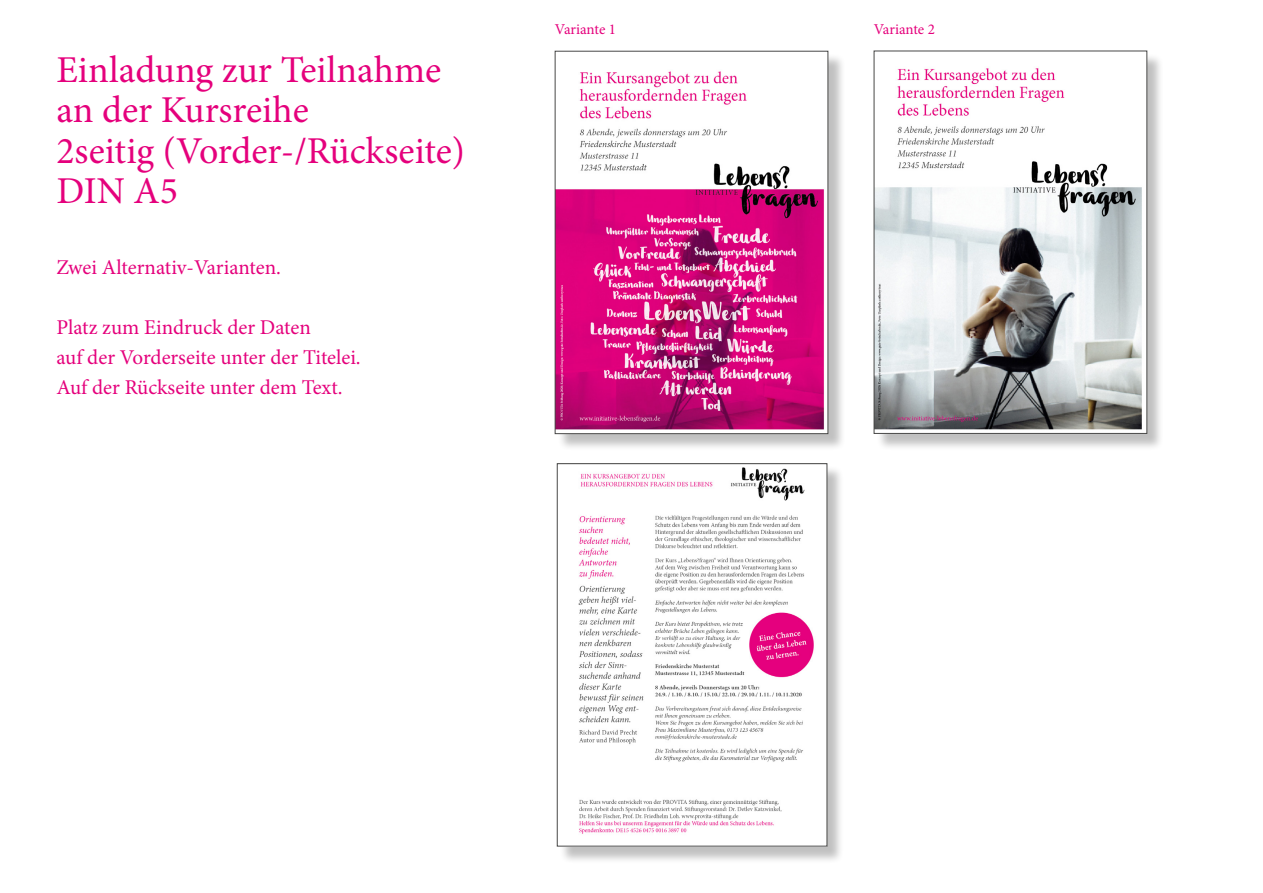
<style>
.page{position:relative;width:1263px;height:893px;background:#fff}
.page>*{position:absolute;margin:0;border:0;box-sizing:border-box;transform-origin:0 0}
.t1{font:37.95px/40.5px "Minion Pro";color:#e5007c}
.t2{font:21px/30px "Minion Pro";color:#e5007c}
.t3{font:15px "Minion Pro";letter-spacing:-.01em;color:#e5007c}
</style>
<div class="page">
<div style="left:559px;top:466px;width:286px;height:398px;background:#000;opacity:.25"></div>
<img style="left:559px;top:466px;width:266px;height:378px">
<div style="left:557px;top:463px;width:270px;height:383px;border:1px solid #484847"></div>
<div style="left:557px;top:53px;width:288px;height:398px;background:#000;opacity:.25"></div>
<img style="left:557px;top:53px;width:269px;height:379px">
<div style="left:555px;top:51px;width:273px;height:383px;border:1px solid #484847"></div>
<div style="left:876px;top:53px;width:288px;height:398px;background:#000;opacity:.25"></div>
<img style="left:876px;top:53px;width:269px;height:379px">
<h1 class="t1" style="left:56px;top:49px;width:410px">Einladung zur Teilnahme an der Kursreihe<br>2seitig (Vorder-/Rückseite)<br>DIN A5</h1>
<p class="t2" style="left:56px;top:252px;width:226px">Zwei Alternativ-Varianten.</p>
<p class="t2" style="left:56px;top:312px;width:306px">Platz zum Eindruck der Daten<br>auf der Vorderseite unter der Titelei.<br>Auf der Rückseite unter dem Text.</p>
<p class="t3" style="left:555px;top:19px;width:63px">Variante 1</p>
<p class="t3" style="left:874px;top:19px;width:63px">Variante 2</p>
</div>
